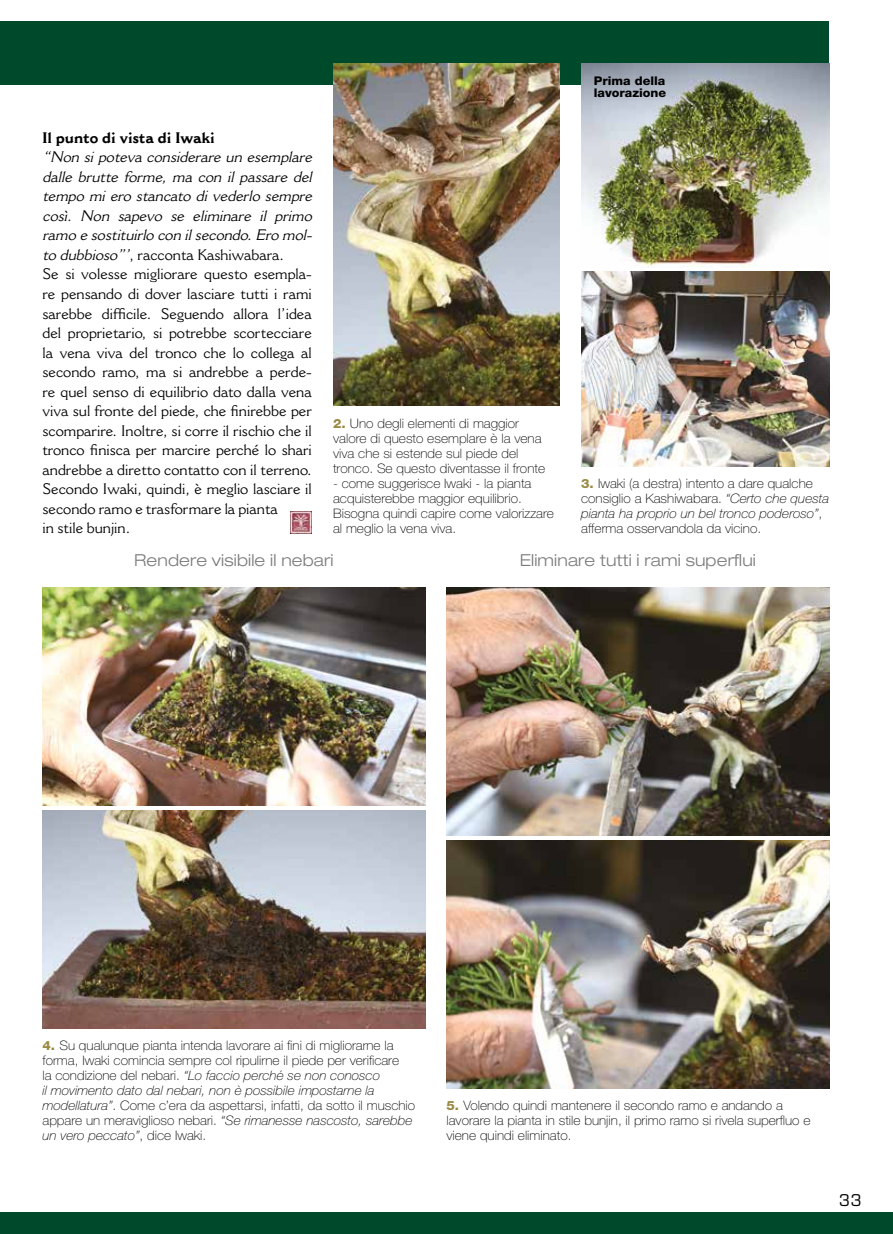
<style>
.page{position:relative;width:893px;height:1234px;background:#fff}
.page>*{position:absolute;margin:0;border:0;box-sizing:border-box;transform-origin:0 0}
.t1{font:300 expanded 16.5px "Helvetica Neue LT Std";letter-spacing:.01em;color:#7c7b7b}
.t2{font:15.75px "Eurostile LT Std";color:#000}
.t3{font:15px/19.5px "Cantoria MT Std";color:#000}
.t4{font:700 15px "Cantoria MT Std";color:#000}
.t5{font:100 13.05px/15px "Helvetica Neue LT Std";color:#000;scale:1.05 1}
.t6{font:800 12px/12px "Helvetica Neue LT Std";color:#000;scale:1.05 1}
.s1{font-style:italic}
.s2{font-weight:800;font-size:12.75px;color:#9b8a45}
</style>
<div class="page">
<div style="left:0;top:21px;width:829px;height:64px;background:#004a2c"></div>
<div style="left:0;top:1212px;width:893px;height:21px;background:#004a2c"></div>
<img style="left:581px;top:272px;width:248px;height:194px">
<img style="left:333px;top:64px;width:227px;height:342px">
<img style="left:581px;top:64px;width:248px;height:203px">
<img style="left:291px;top:512px;width:21px;height:21px">
<img style="left:43px;top:587px;width:382px;height:218px">
<img style="left:43px;top:810px;width:382px;height:217px">
<img style="left:446px;top:587px;width:383px;height:248px">
<img style="left:446px;top:840px;width:383px;height:248px">
<p class="t4" style="left:43px;top:128px;width:174px">Il punto di vista di Iwaki</p>
<p class="t3" style="left:43px;top:147px;width:275px"><span class="s1">“Non si poteva considerare un esemplare dalle brutte forme, ma con il passare del tempo mi ero stancato di vederlo sempre così . Non sapevo se eliminare il primo ramo e sostituirlo con ilsecondo.Ero mol&shy;to dubbioso”’</span>, racconta Kashiwabara.<br>Se si volesse migliorare questo esempla&shy;re pensando di dover lasciare tutti i rami sarebbe difficile. Seguendo allora l’idea del proprietario, si potrebbe scortecciare la vena viva del tronco che lo collega al secondo ramo, ma si andrebbe a perde&shy;re quel senso di equilibrio dato dalla vena viva sul fronte del piede, che finirebbe per scomparire. Inoltre, si corre il rischio che il tronco finisca per marcire perché lo shari andrebbe a diretto contatto con il terreno.<br>Secondo Iwaki, quindi, è meglio lasciare il secondo ramo e trasformare la pianta<br>in stile bunjin.</p>
<p class="t5" style="left:333px;top:416px;width:203px"><span class="s2">2.</span> Uno degli elementi di maggior valore di questo esemplare è la vena viva che si estende sul piede del tronco. Se questo diventasse il fronte</p>
<p class="t5" style="left:333px;top:476px;width:212px">- come suggerisce Iwaki - la pianta acquisterebbe maggior equilibrio.<br>Bisogna quindi capire come valorizzare al meglio la vena viva.</p>
<p class="t6" style="left:594px;top:75px;width:70px">Prima della lavorazione</p>
<p class="t5" style="left:581px;top:476px;width:238px"><span class="s2">3.</span> Iwaki (a destra) intento a dare qualche consiglio a Kashiwabara. <span class="s1">“Certo che questa pianta ha proprio un bel tronco poderoso”</span>, afferma osservandola da vicino.</p>
<p class="t1" style="left:134px;top:550px;width:201px">Rendere visibile il nebari</p>
<p class="t1" style="left:520px;top:550px;width:238px">Eliminare tutti i rami superflui</p>
<p class="t5" style="left:43px;top:1037px;width:356px"><span class="s2">4.</span> Su qualunque pianta intenda lavorare ai fini di migliorarne la forma, Iwaki comincia sempre col ripulirne il piede per verificare<br>la condizione del nebari. <span class="s1">“Lo faccio perché se non conosco<br>il movimento dato dal nebari, non è possibile impostarne la modellatura”</span>. Come c’era da aspettarsi, infatti, da sotto il muschio appare un meraviglioso nebari. <span class="s1">“Se rimanesse nascosto, sarebbe un vero peccato”</span>, dice Iwaki.</p>
<p class="t5" style="left:446px;top:1097px;width:348px"><span class="s2">5.</span> Volendo quindi mantenere il secondo ramo e andando a lavorare la pianta in stile bunjin, il primo ramo si rivela superfluo e viene quindi eliminato.</p>
<p class="t2" style="left:839px;top:1190px;width:24px">33</p>
</div>
